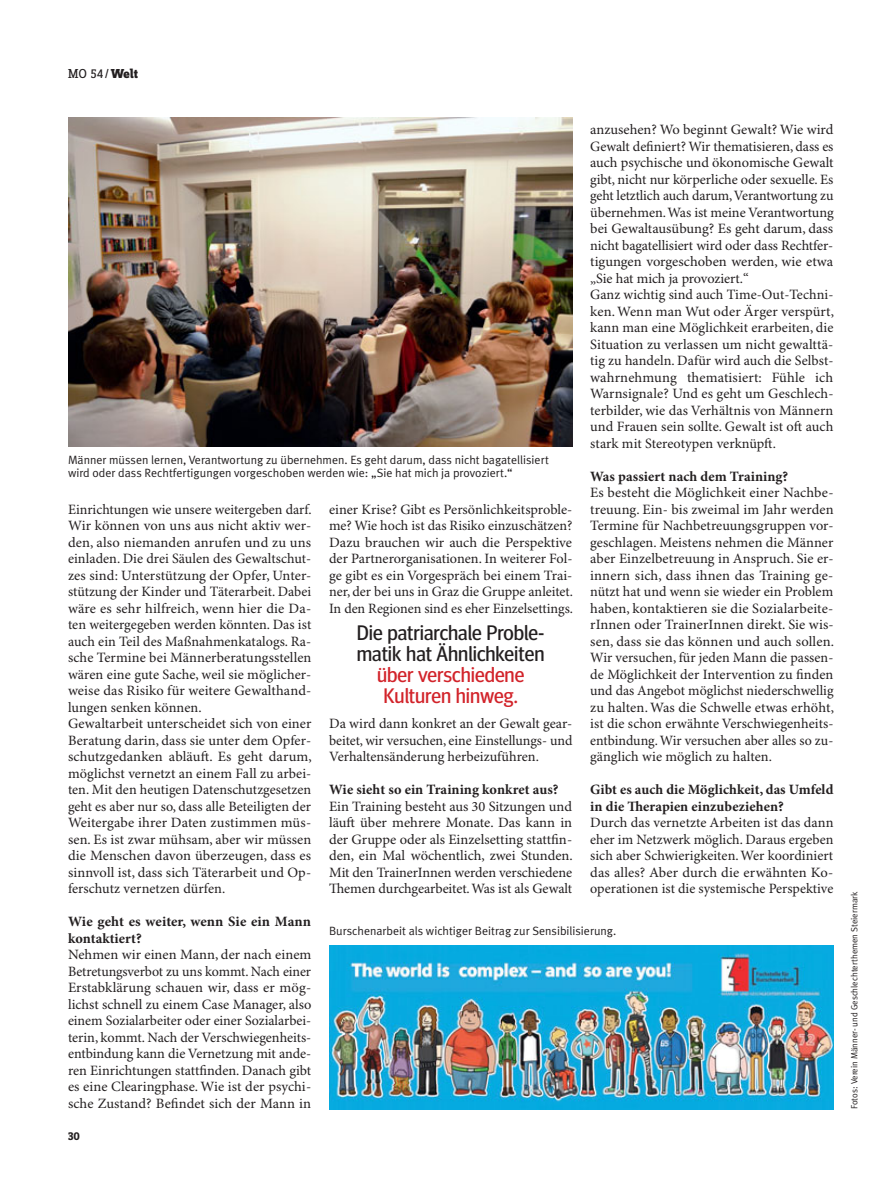
<style>
.page{position:relative;width:893px;height:1191px;background:#fff}
.page>*{position:absolute;margin:0;border:0;box-sizing:border-box;transform-origin:0 0}
.t1{font:21px/21px "Meta Headline";color:#231f20}
.t2{font:21px/21px "Meta Headline";color:#d2232a;text-align:center}
.t3{font:14.25px/16.5px "Minion Pro";color:#231f20;text-align:justify}
.t4{font:700 14.25px/16.5px "Minion Pro";letter-spacing:.005em;color:#231f20}
.t5{font:13.5px "Zine Slab Dis";color:#231f20}
.t6{font:12px/13.5px "Meta Plus Normal";color:#231f20}
.t7{font:700 12px "Zine Slab Dis";color:#231f20}
.t8{font:9px "Meta Plus Normal";color:#231f20}
.s1{font-weight:800}
</style>
<div class="page">
<img style="left:329px;top:945px;width:504px;height:164px">
<img style="left:68px;top:118px;width:504px;height:328px">
<p class="t5" style="left:68px;top:66px;width:71px">MO 54 / <span class="s1">Welt</span></p>
<p class="t3" style="left:590px;top:122px;width:245px;text-align:left">anzusehen? Wo beginnt Gewalt? Wie wird Gewalt definiert? Wir thematisieren, dass es auch psychische und ökonomische Gewalt gibt, nicht nur körperliche oder sexuelle. Es geht letztlich auch darum, Verantwortung zu übernehmen. Was ist meine Verantwortung bei Gewaltausübung? Es geht darum, dass nicht bagatellisiert wird oder dass Rechtfer&shy;tigungen vorgeschoben werden, wie etwa „Sie hat mich ja provoziert.“<br>Ganz wichtig sind auch Time-Out-Techni&shy;ken. Wenn man Wut oder Ärger verspürt, kann man eine Möglichkeit erarbeiten, die Situation zu verlassen um nicht gewalttä&shy;tig zu handeln. Dafür wird auch die Selbst&shy;wahrnehmung thematisiert: Fühle ich Warnsignale? Und es geht um Geschlech&shy;terbilder, wie das Verhältnis von Männern und Frauen sein sollte. Gewalt ist oft auch stark mit Stereotypen verknüpft.</p>
<p class="t4" style="left:590px;top:469px;width:199px">Was passiert nach dem Training?</p>
<p class="t3" style="left:590px;top:485px;width:245px">Es besteht die Möglichkeit einer Nachbe&shy;treuung. Ein- bis zweimal im Jahr werden Termine für Nachbetreuungsgruppen vor&shy;geschlagen. Meistens nehmen die Männer aber Einzelbetreuung in Anspruch. Sie er&shy;innern sich, dass ihnen das Training ge&shy;nützt hat und wenn sie wieder ein Problem haben, kontaktieren sie die Sozialarbeite&shy;rInnen oder TrainerInnen direkt. Sie wis&shy;sen, dass sie das können und auch sollen.<br>Wir versuchen, für jeden Mann die passen&shy;de Möglichkeit der Intervention zu finden und das Angebot möglichst niederschwellig zu halten. Was die Schwelle etwas erhöht, ist die schon erwähnte Verschwiegenheits&shy;entbindung. Wir versuchen aber alles so zu&shy;gänglich wie möglich zu halten.</p>
<p class="t4" style="left:590px;top:782px;width:245px">Gibt es auch die Möglichkeit, das Umfeld in die Therapien einzubeziehen?</p>
<p class="t3" style="left:590px;top:815px;width:245px">Durch das vernetzte Arbeiten ist das dann eher im Netzwerk möglich. Daraus ergeben sich aber Schwierigkeiten. Wer koordiniert das alles? Aber durch die erwähnten Ko&shy;operationen ist die systemische Perspektive</p>
<p class="t6" style="left:68px;top:453px;width:482px">Männer müssen lernen, Verantwortung zu übernehmen. Es geht darum, dass nicht bagatellisiert wird oder dass Rechtfertigungen vorgeschoben werden wie: „Sie hat mich ja provoziert.“</p>
<p class="t3" style="left:68px;top:502px;width:245px;text-align:left">Einrichtungen wie unsere weitergeben darf.<br>Wir können von uns aus nicht aktiv wer&shy;den, also niemanden anrufen und zu uns einladen. Die drei Säulen des Gewaltschut&shy;zes sind: Unterstützung der Opfer, Unter&shy;stützung der Kinder und Täterarbeit. Dabei wäre es sehr hilfreich, wenn hier die Da&shy;ten weitergegeben werden könnten. Das ist auch ein Teil des Maßnahmenkatalogs. Ra&shy;sche Termine bei Männerberatungsstellen wären eine gute Sache, weil sie möglicher&shy;weise das Risiko für weitere Gewalthand&shy;lungen senken können.<br>Gewaltarbeit unterscheidet sich von einer Beratung darin, dass sie unter dem Opfer&shy;schutzgedanken abläuft. Es geht darum, möglichst vernetzt an einem Fall zu arbei&shy;ten. Mit den heutigen Datenschutzgesetzen geht es aber nur so, dass alle Beteiligten der Weitergabe ihrer Daten zustimmen müs&shy;sen. Es ist zwar mühsam, aber wir müssen die Menschen davon überzeugen, dass es sinnvoll ist, dass sich Täterarbeit und Op&shy;ferschutz vernetzen dürfen.</p>
<p class="t4" style="left:68px;top:914px;width:245px">Wie geht es weiter, wenn Sie ein Mann kontaktiert?</p>
<p class="t3" style="left:68px;top:947px;width:245px">Nehmen wir einen Mann, der nach einem Betretungsverbot zu uns kommt. Nach einer Erstabklärung schauen wir, dass er mög&shy;lichst schnell zu einem Case Manager, also einem Sozialarbeiter oder einer Sozialarbei&shy;terin, kommt. Nach der Verschwiegenheits&shy;entbindung kann die Vernetzung mit ande&shy;ren Einrichtungen stattfinden. Danach gibt es eine Clearingphase. Wie ist der psychi&shy;sche Zustand? Befindet sich der Mann in</p>
<p class="t3" style="left:329px;top:502px;width:245px">einer Krise? Gibt es Persönlichkeitsproble&shy;me? Wie hoch ist das Risiko einzuschätzen?<br>Dazu brauchen wir auch die Perspektive der Partnerorganisationen. In weiterer Fol&shy;ge gibt es ein Vorgespräch bei einem Trai&shy;ner, der bei uns in Graz die Gruppe anleitet.<br>In den Regionen sind es eher Einzelsettings.</p>
<h1 class="t1" style="left:357px;top:623px;width:189px">Die patriarchale Proble&shy;matik hat Ähnlichkeiten</h1>
<h1 class="t2" style="left:377px;top:665px;width:149px">über verschiedene<br>Kulturen hinweg.</h1>
<p class="t3" style="left:329px;top:716px;width:245px">Da wird dann konkret an der Gewalt gear&shy;beitet, wir versuchen, eine Einstellungs- und Verhaltensänderung herbeizuführen.</p>
<p class="t4" style="left:329px;top:782px;width:231px">Wie sieht so ein Training konkret aus?</p>
<p class="t3" style="left:329px;top:799px;width:245px">Ein Training besteht aus 30 Sitzungen und läuft über mehrere Monate. Das kann in der Gruppe oder als Einzelsetting stattfin&shy;den, ein Mal wöchentlich, zwei Stunden.<br>Mit den TrainerInnen werden verschiedene Themen durchgearbeitet. Was ist als Gewalt</p>
<p class="t6" style="left:329px;top:924px;width:289px">Burschenarbeit als wichtiger Beitrag zur Sensibilisierung.</p>
<p class="t7" style="left:68px;top:1128px;width:14px">30</p>
<p class="t8" style="left:851px;top:1109px;width:219px;rotate:-90deg">Fotos: Verein Männer- und Geschlechterthemen Steiermark</p>
</div>
